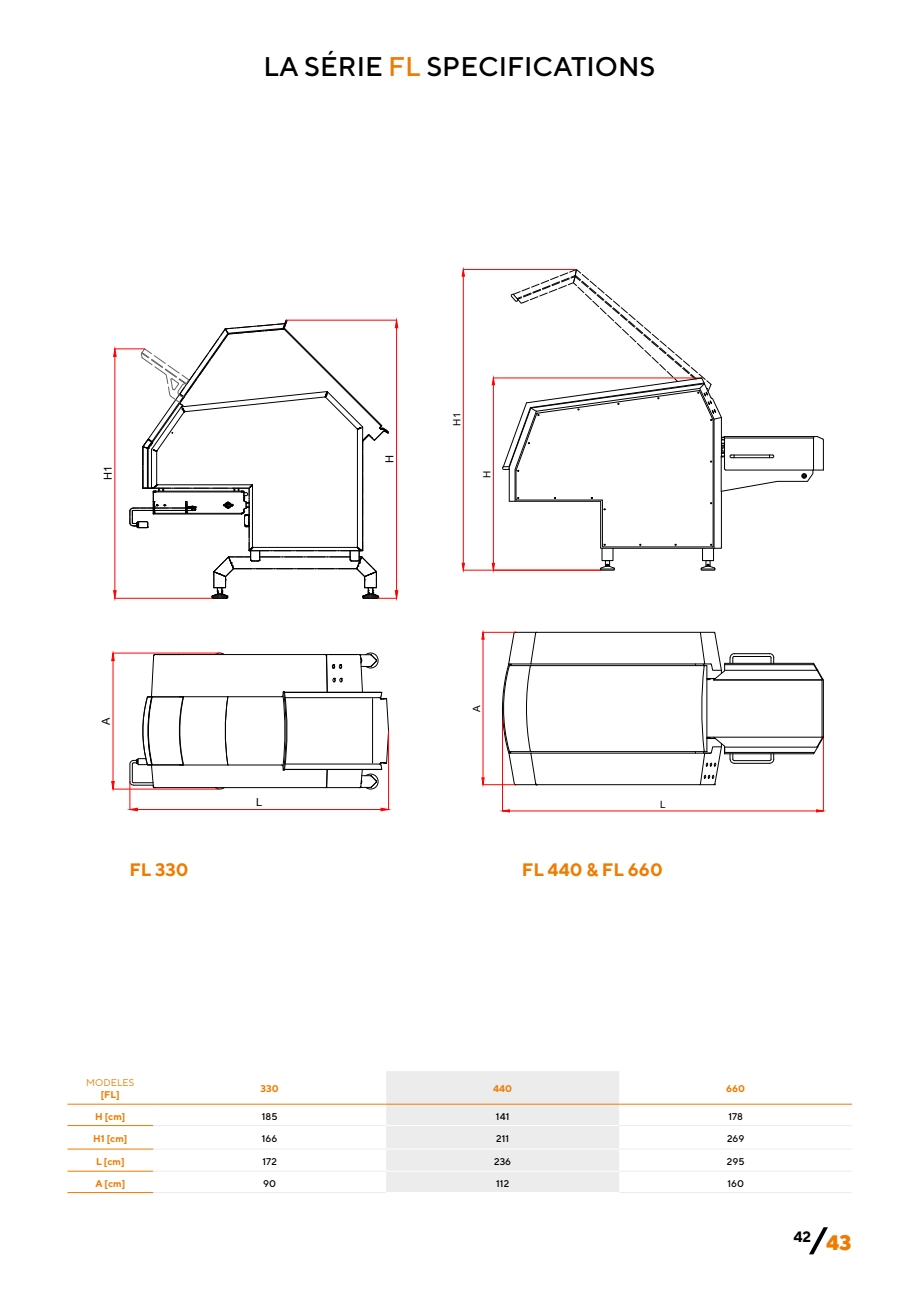
<style>
.page{position:relative;width:919px;height:1289px;background:#fff}
.page>*{position:absolute;margin:0;border:0;box-sizing:border-box;transform-origin:0 0}
.t1{font:500 27px "TT Norms";color:#000}
.t2{font:700 18px "TT Norms";color:#ef7c00}
.t3{font:700 15px "TT Norms";color:#000}
.t4{font:11.1px "Arial";color:#000}
.t5{font:10.05px "Arial";color:#000}
.t6{font:500 9.75px "TT Norms";color:#000}
.t7{font:700 9.75px "TT Norms";color:#ef7c00}
.t8{font:9.75px "TT Norms";color:#ef7c00}
.s1{color:#ef7c00}
.s2{font-weight:800;font-size:21px;color:#ef7c00}
</style>
<div class="page">
<div style="left:386px;top:1071px;width:233px;height:121px;background:#ececec"></div>
<hr style="left:153px;top:1125px;width:233px;height:1px;background:#ececec">
<hr style="left:619px;top:1125px;width:233px;height:1px;background:#ececec">
<hr style="left:153px;top:1148px;width:233px;height:1px;background:#ececec">
<hr style="left:619px;top:1148px;width:233px;height:1px;background:#ececec">
<hr style="left:153px;top:1170px;width:233px;height:1px;background:#ececec">
<hr style="left:619px;top:1170px;width:233px;height:1px;background:#ececec">
<hr style="left:153px;top:1192px;width:233px;height:1px;background:#ececec">
<hr style="left:619px;top:1192px;width:233px;height:1px;background:#ececec">
<hr style="left:386px;top:1125px;width:233px;height:1px;background:#fff">
<hr style="left:386px;top:1148px;width:233px;height:1px;background:#fff">
<hr style="left:386px;top:1170px;width:233px;height:1px;background:#fff">
<hr style="left:67px;top:1103px;width:86px;height:1px;background:#ef7c00">
<hr style="left:67px;top:1125px;width:86px;height:1px;background:#ef7c00">
<hr style="left:67px;top:1148px;width:86px;height:1px;background:#ef7c00">
<hr style="left:67px;top:1192px;width:86px;height:1px;background:#ef7c00">
<hr style="left:153px;top:1103px;width:233px;height:1px;background:#ef7c00">
<hr style="left:386px;top:1103px;width:233px;height:1px;background:#ef7c00">
<hr style="left:619px;top:1103px;width:233px;height:1px;background:#ef7c00">
<hr style="left:67px;top:1170px;width:86px;height:1px;background:#ef7c00">
<hr style="left:463px;top:269px;width:113px;height:1px;background:#f00">
<hr style="left:463px;top:570px;width:137px;height:1px;background:#f00">
<hr style="left:463px;top:276px;width:1px;height:287px;background:#f00">
<svg style="left:461px;top:269px;width:4px;height:8px"></svg>
<svg style="left:461px;top:562px;width:4px;height:9px"></svg>
<hr style="left:493px;top:378px;width:208px;height:1px;background:#f00">
<hr style="left:493px;top:385px;width:1px;height:178px;background:#f00">
<svg style="left:491px;top:377px;width:4px;height:8px"></svg>
<svg style="left:491px;top:562px;width:4px;height:9px"></svg>
<hr style="left:502px;top:706px;width:1px;height:105px;background:#f00">
<hr style="left:823px;top:736px;width:1px;height:75px;background:#f00">
<hr style="left:509px;top:810px;width:307px;height:1px;background:#f00">
<svg style="left:501px;top:809px;width:9px;height:3px"></svg>
<svg style="left:815px;top:809px;width:9px;height:3px"></svg>
<hr style="left:823px;top:440px;width:1px;height:30px;background:#000">
<svg style="left:502px;top:269px;width:321px;height:301px"></svg>
<hr style="left:536px;top:784px;width:164px;height:1px;background:#000">
<hr style="left:536px;top:632px;width:178px;height:1px;background:#000">
<hr style="left:531px;top:753px;width:173px;height:1px;background:#000">
<hr style="left:531px;top:663px;width:173px;height:1px;background:#000">
<hr style="left:823px;top:680px;width:1px;height:57px;background:#000">
<hr style="left:531px;top:751px;width:173px;height:1px;background:#000">
<hr style="left:531px;top:665px;width:173px;height:1px;background:#000">
<svg style="left:501px;top:631px;width:36px;height:154px"></svg>
<svg style="left:695px;top:631px;width:128px;height:154px"></svg>
<hr style="left:483px;top:632px;width:32px;height:1px;background:#f00">
<hr style="left:483px;top:784px;width:32px;height:1px;background:#f00">
<hr style="left:482px;top:639px;width:1px;height:138px;background:#f00">
<svg style="left:481px;top:631px;width:4px;height:9px"></svg>
<svg style="left:481px;top:777px;width:4px;height:8px"></svg>
<hr style="left:183px;top:696px;width:45px;height:1px;background:#000">
<hr style="left:183px;top:764px;width:45px;height:1px;background:#000">
<svg style="left:224px;top:696px;width:4px;height:69px"></svg>
<hr style="left:228px;top:696px;width:55px;height:1px;background:#000">
<hr style="left:228px;top:764px;width:55px;height:1px;background:#000">
<hr style="left:183px;top:654px;width:142px;height:1px;background:#000">
<hr style="left:154px;top:787px;width:172px;height:1px;background:#000">
<svg style="left:215px;top:652px;width:9px;height:2px"></svg>
<svg style="left:216px;top:787px;width:8px;height:2px"></svg>
<svg style="left:281px;top:652px;width:107px;height:138px"></svg>
<hr style="left:113px;top:788px;width:106px;height:1px;background:#f00">
<hr style="left:113px;top:652px;width:106px;height:1px;background:#f00">
<hr style="left:113px;top:660px;width:1px;height:121px;background:#f00">
<svg style="left:111px;top:780px;width:4px;height:9px"></svg>
<svg style="left:111px;top:652px;width:4px;height:9px"></svg>
<svg style="left:113px;top:319px;width:285px;height:280px"></svg>
<hr style="left:388px;top:731px;width:1px;height:78px;background:#f00">
<hr style="left:137px;top:809px;width:244px;height:1px;background:#f00">
<svg style="left:129px;top:654px;width:55px;height:157px"></svg>
<svg style="left:380px;top:807px;width:9px;height:4px"></svg>
<svg style="left:809px;top:1227px;width:18px;height:27px"></svg>
<h1 class="t1" style="left:263px;top:49px;width:393px">LA SÉRIE <span class="s1">FL</span> SPECIFICATIONS</h1>
<p class="t4" style="left:101px;top:480px;width:16px;rotate:-90deg">H1</p>
<p class="t4" style="left:382px;top:463px;width:9px;rotate:-90deg">H</p>
<p class="t5" style="left:450px;top:425px;width:14px;rotate:-90deg">H1</p>
<p class="t5" style="left:480px;top:477px;width:9px;rotate:-90deg">H</p>
<p class="t4" style="left:99px;top:724px;width:9px;rotate:-90deg">A</p>
<p class="t5" style="left:470px;top:712px;width:8px;rotate:-90deg">A</p>
<p class="t4" style="left:256px;top:795px;width:8px">L</p>
<p class="t5" style="left:660px;top:798px;width:7px">L</p>
<h2 class="t2" style="left:129px;top:858px;width:61px">FL 330</h2>
<h2 class="t2" style="left:521px;top:858px;width:143px">FL 440 &amp; FL 660</h2>
<p class="t8" style="left:86px;top:1077px;width:49px">MODELES</p>
<p class="t7" style="left:101px;top:1088px;width:21px">[FL]</p>
<p class="t7" style="left:260px;top:1082px;width:20px">330</p>
<p class="t7" style="left:493px;top:1082px;width:21px">440</p>
<p class="t7" style="left:726px;top:1082px;width:20px">660</p>
<p class="t7" style="left:95px;top:1109px;width:32px">H [cm]</p>
<p class="t6" style="left:262px;top:1110px;width:17px">185</p>
<p class="t6" style="left:496px;top:1110px;width:15px">141</p>
<p class="t6" style="left:728px;top:1110px;width:16px">178</p>
<p class="t7" style="left:93px;top:1132px;width:36px">H1 [cm]</p>
<p class="t6" style="left:262px;top:1132px;width:17px">166</p>
<p class="t6" style="left:496px;top:1132px;width:15px">211</p>
<p class="t6" style="left:727px;top:1132px;width:19px">269</p>
<p class="t7" style="left:96px;top:1155px;width:30px">L [cm]</p>
<p class="t6" style="left:262px;top:1155px;width:16px">172</p>
<p class="t6" style="left:494px;top:1155px;width:19px">236</p>
<p class="t6" style="left:726px;top:1155px;width:19px">295</p>
<p class="t7" style="left:95px;top:1176px;width:31px">A [cm]</p>
<p class="t6" style="left:263px;top:1177px;width:14px">90</p>
<p class="t6" style="left:496px;top:1177px;width:15px">112</p>
<p class="t6" style="left:727px;top:1177px;width:18px">160</p>
<h3 class="t3" style="left:793px;top:1227px;width:60px">42 <span class="s2">43</span></h3>
</div>
